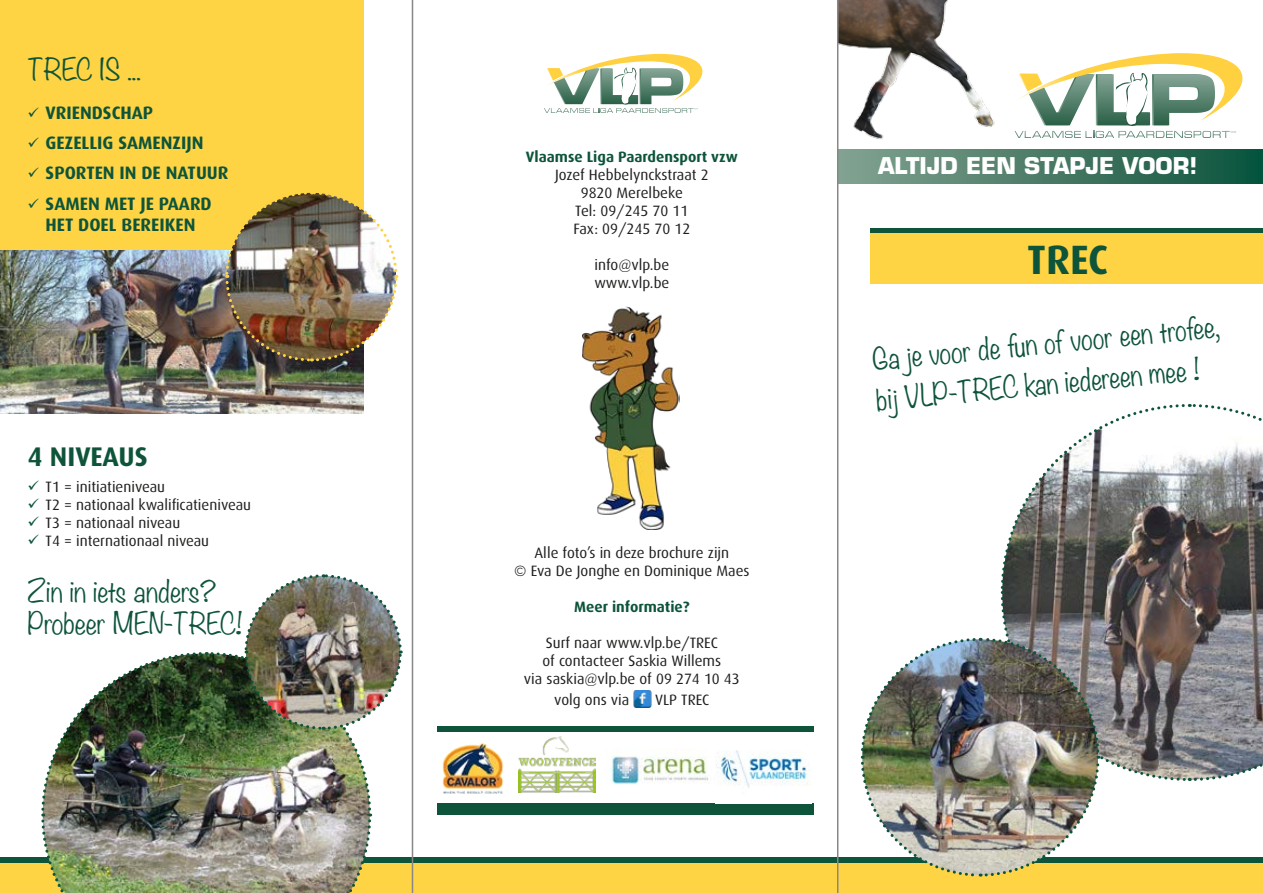
<style>
.page{position:relative;width:1263px;height:893px;background:#fff}
.page>*{position:absolute;margin:0;border:0;box-sizing:border-box;transform-origin:0 0}
.t1{font:700 40.95px "Dax";color:#0e543a}
.t2{font:300 27px/40.7px "Noteworthy";color:#0e543a;scale:.94 1}
.t3{font:300 27px/32.4px "Noteworthy";color:#0e543a}
.t4{font:700 27px "Dax";color:#0e543a}
.t5{font:700 22.5px "Eurostile LT Std";color:#fff}
.t6{font:700 18px/21.6px "Dax";color:#0e543a;text-align:center}
.t7{font:15px/18px "Dax";color:#1d1d1b;text-align:center}
.t8{font:700 15px "Dax";color:#0e543a}
.s1{color:#0e543a}
</style>
<div class="page">
<div style="left:0;top:0;width:364px;height:414px;background:#ffd444"></div>
<img style="left:0;top:251px;width:363px;height:162px">
<div style="left:871px;top:230px;width:392px;height:53px;background:#ffd444"></div>
<div style="left:0;top:860px;width:1263px;height:33px;background:#ffd444"></div>
<svg style="left:1014px;top:53px;width:229px;height:85px"></svg>
<div style="left:838px;top:150px;width:425px;height:34px;background:linear-gradient(to right,#85a291,#0a523b)"></div>
<img style="left:838px;top:0;width:166px;height:159px">
<div style="left:0;top:857px;width:1263px;height:6px;background:#0e543a"></div>
<hr style="left:871px;top:229px;width:392px;height:4px;background:#0e543a">
<svg style="left:544px;top:54px;width:159px;height:59px"></svg>
<img style="left:860px;top:404px;width:403px;height:473px">
<img style="left:224px;top:192px;width:175px;height:171px">
<img style="left:41px;top:574px;width:362px;height:319px">
<div style="left:437px;top:726px;width:376px;height:5px;background:#0e543a"></div>
<div style="left:437px;top:803px;width:376px;height:12px;background:#0e543a"></div>
<img style="left:442px;top:743px;width:62px;height:50px">
<img style="left:611px;top:755px;width:97px;height:29px">
<img style="left:519px;top:736px;width:77px;height:56px">
<img style="left:716px;top:750px;width:95px;height:38px">
<hr style="left:412px;top:0;width:1px;height:893px;background:#878787">
<hr style="left:837px;top:0;width:1px;height:893px;background:#878787">
<img style="left:633px;top:690px;width:18px;height:18px">
<img style="left:583px;top:306px;width:96px;height:223px">
<h2 class="t3" style="left:28px;top:52px;width:115px">TREC IS ...</h2>
<p class="t6" style="left:28px;top:102px;width:127px">✓ VRIENDSCHAP</p>
<p class="t6" style="left:28px;top:132px;width:177px">✓ GEZELLIG SAMENZIJN</p>
<p class="t6" style="left:28px;top:162px;width:202px">✓ SPORTEN IN DE NATUUR</p>
<p class="t6" style="left:28px;top:193px;width:186px">✓ SAMEN MET JE PAARD<br>HET DOEL BEREIKEN</p>
<h2 class="t4" style="left:28px;top:441px;width:122px">4 NIVEAUS</h2>
<p class="t7" style="left:28px;top:478px;width:139px"><span class="s1">✓</span> T1 = initiatieniveau</p>
<p class="t7" style="left:28px;top:496px;width:225px"><span class="s1">✓</span> T2 = nationaal kwalificatieniveau</p>
<p class="t7" style="left:28px;top:514px;width:154px"><span class="s1">✓</span> T3 = nationaal niveau</p>
<p class="t7" style="left:28px;top:532px;width:183px"><span class="s1">✓</span> T4 = internationaal niveau</p>
<h2 class="t3" style="left:28px;top:574px;width:217px">Zin in iets anders?<br>Probeer MEN-TREC!</h2>
<p class="t8" style="left:526px;top:148px;width:213px">Vlaamse Liga Paardensport vzw</p>
<p class="t7" style="left:555px;top:166px;width:155px">Jozef Hebbelynckstraat 2<br>9820 Merelbeke<br>Tel: 09/245 70 11<br>Fax: 09/245 70 12</p>
<p class="t7" style="left:594px;top:256px;width:77px;text-align:left">info@vlp.be www.vlp.be</p>
<p class="t7" style="left:514px;top:544px;width:237px">Alle foto’s in deze brochure zijn<br>© Eva De Jonghe en Dominique Maes</p>
<p class="t8" style="left:574px;top:598px;width:117px">Meer informatie?</p>
<p class="t7" style="left:524px;top:634px;width:217px">Surf naar www.vlp.be/TREC<br>of contacteer Saskia Willems<br>via saskia@vlp.be of 09 274 10 43</p>
<p class="t7" style="left:554px;top:691px;width:77px">volg ons via</p>
<p class="t7" style="left:655px;top:691px;width:56px">VLP TREC</p>
<h3 class="t5" style="left:878px;top:152px;width:321px">ALTIJD EEN STAPJE VOOR!</h3>
<h1 class="t1" style="left:1027px;top:237px;width:83px">TREC</h1>
<h2 class="t2" style="left:870px;top:337px;width:373px;rotate:-5deg">Ga je voor de fun of voor een trofee, bij VLP-TREC kan iedereen mee !</h2>
</div>
